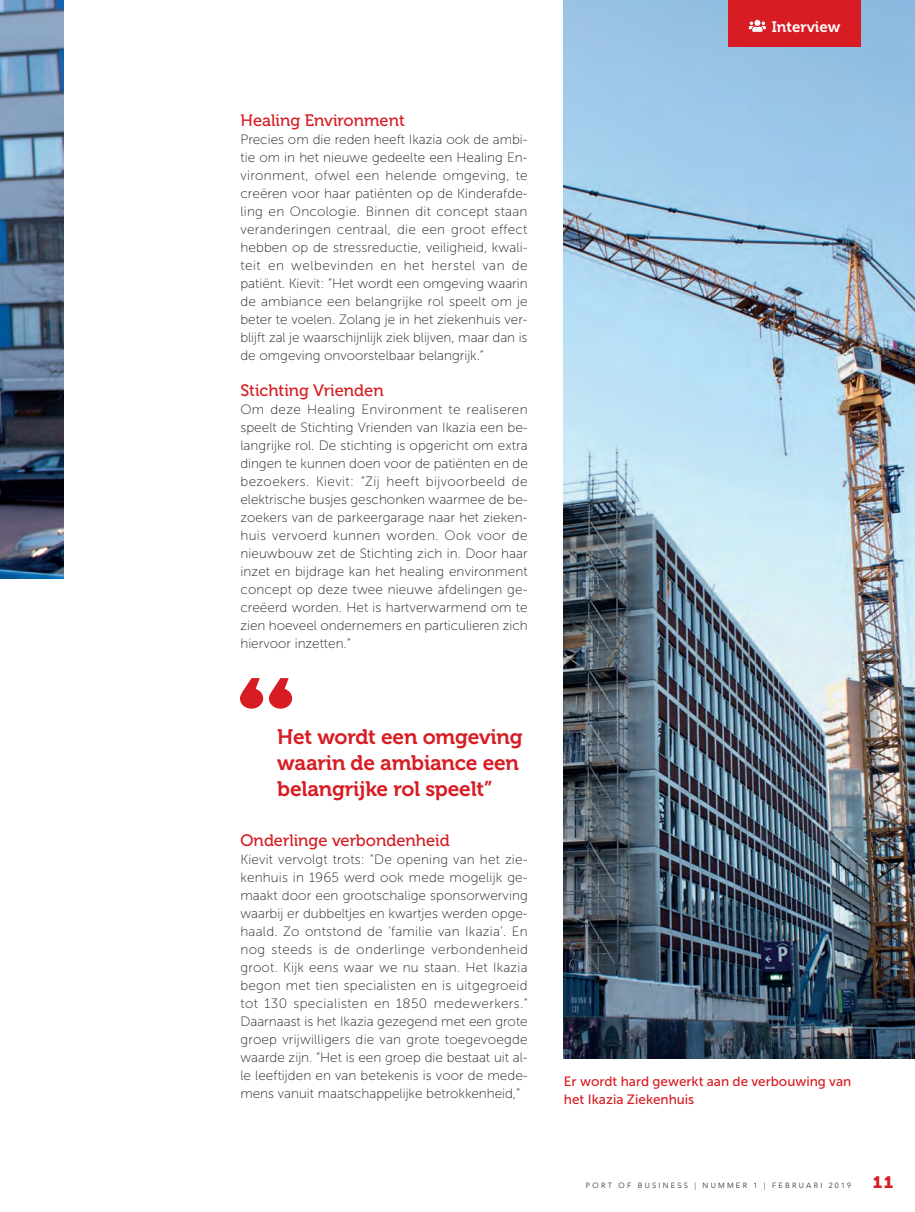
<style>
.page{position:relative;width:915px;height:1212px;background:#fff}
.page>*{position:absolute;margin:0;border:0;box-sizing:border-box;transform-origin:0 0}
.quote-2_0{font:21px/26.1px "Museo 700";letter-spacing:-.01em;color:#d81c23}
.intro-2_0{font:16.5px "Museo 500";color:#d81c23}
.t1{font:16.5px "Museo 900";color:#d81c23}
.heading-redactie-2_0{font:15px "Museo 700";color:#fff}
.intro-2_0-2{font:13.5px/18px "Museo Sans 100";color:#231f20;text-align:justify}
.intro-2_0-3{font:13.5px/18px "Museo Sans 500";color:#d81c23}
.t2{font:300 7.5px "Avenir LT Std";letter-spacing:.3em;color:#231f20}
</style>
<div class="page">
<img style="left:0;top:0;width:64px;height:578px">
<img style="left:563px;top:0;width:351px;height:1059px">
<div style="left:728px;top:0;width:132px;height:47px;background:#d81c23"></div>
<svg style="left:240px;top:678px;width:52px;height:31px"></svg>
<svg style="left:748px;top:20px;width:17px;height:12px"></svg>
<p class="intro-2_0" style="left:240px;top:111px;width:166px">Healing Environment</p>
<p class="intro-2_0-2" style="left:240px;top:131px;width:289px">Precies om die reden heeft Ikazia ook de ambi&shy;tie om in het nieuwe gedeelte een Healing En&shy;vironment, ofwel een helende omgeving, te creëren voor haar patiënten op de Kinderafde&shy;ling en Oncologie. Binnen dit concept staan veranderingen centraal, die een groot effect hebben op de stressreductie, veiligheid, kwali&shy;teit en welbevinden en het herstel van de patiënt. Kievit: “Het wordt een omgeving waarin de ambiance een belangrijke rol speelt om je beter te voelen. Zolang je in het ziekenhuis ver&shy;blijft zal je waarschijnlijk ziek blijven, maar dan is de omgeving onvoorstelbaar belangrijk.”</p>
<p class="intro-2_0" style="left:240px;top:381px;width:145px">Stichting Vrienden</p>
<p class="intro-2_0-2" style="left:240px;top:401px;width:289px">Om deze Healing Environment te realiseren speelt de Stichting Vrienden van Ikazia een be&shy;langrijke rol. De stichting is opgericht om extra dingen te kunnen doen voor de patiënten en de bezoekers. Kievit: “Zij heeft bijvoorbeeld de elektrische busjes geschonken waarmee de be&shy;zoekers van de parkeergarage naar het zieken&shy;huis vervoerd kunnen worden. Ook voor de nieuwbouw zet de Stichting zich in. Door haar inzet en bijdrage kan het healing environment concept op deze twee nieuwe afdelingen ge&shy;creëerd worden. Het is hartverwarmend om te zien hoeveel ondernemers en particulieren zich hiervoor inzetten.”</p>
<p class="quote-2_0" style="left:277px;top:723px;width:246px">Het wordt een omgeving waarin de ambiance een belangrijke rol speelt”</p>
<p class="intro-2_0" style="left:240px;top:831px;width:211px">Onderlinge verbondenheid</p>
<p class="intro-2_0-2" style="left:240px;top:851px;width:289px">Kievit vervolgt trots: “De opening van het zie&shy;kenhuis in 1965 werd ook mede mogelijk ge&shy;maakt door een grootschalige sponsorwerving waarbij er dubbeltjes en kwartjes werden opge&shy;haald. Zo ontstond de ‘familie van Ikazia’. En nog steeds is de onderlinge verbondenheid groot. Kijk eens waar we nu staan. Het Ikazia begon met tien specialisten en is uitgegroeid tot 130 specialisten en 1850 medewerkers.” Daarnaast is het Ikazia gezegend met een grote groep vrijwilligers die van grote toegevoegde waarde zijn. “Het is een groep die bestaat uit al&shy;le leeftijden en van betekenis is voor de mede&shy;mens vanuit maatschappelijke betrokkenheid,”</p>
<p class="heading-redactie-2_0" style="left:771px;top:18px;width:70px">Interview</p>
<p class="intro-2_0-3" style="left:563px;top:1072px;width:289px">Er wordt hard gewerkt aan de verbouwing van het Ikazia Ziekenhuis</p>
<p class="t2" style="left:585px;top:1181px;width:266px">PORT OF BUSINESS | NUMMER 1 | FEBRUARI 2019</p>
<p class="t1" style="left:872px;top:1173px;width:22px">11</p>
</div>
